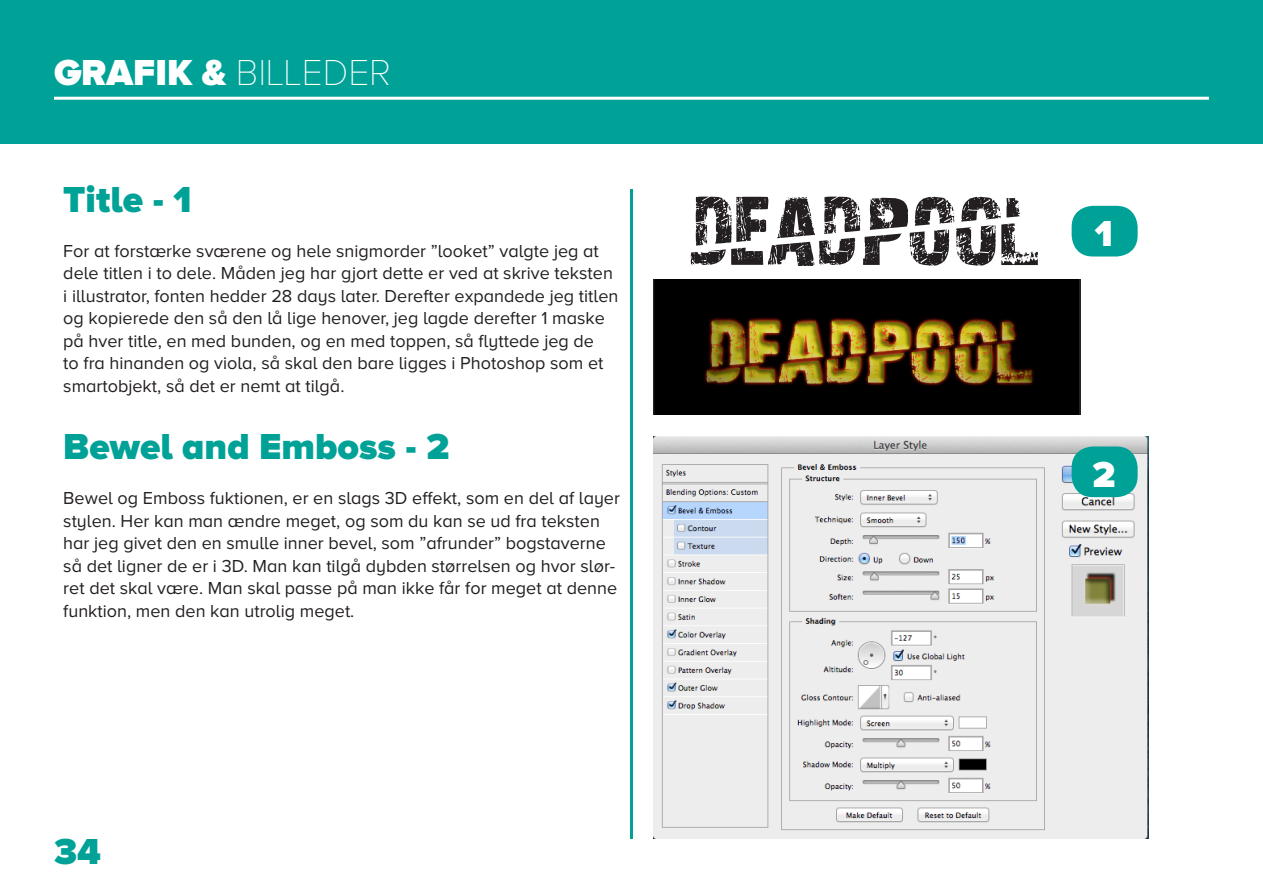
<style>
.page{position:relative;width:1263px;height:893px;background:#fff}
.page>*{position:absolute;margin:0;border:0;box-sizing:border-box;transform-origin:0 0}
.Overskrift{font:900 37.5px "Proxima Nova A";color:#00a298}
.t1{font:100 37.5px "Proxima Nova A";color:#fff}
.Overskrift-2{font:900 37.5px "Proxima Nova A";color:#fff}
.Brød{font:18px/22.5px "Proxima Nova A";color:#231f20}
.s1{font-weight:900}
</style>
<div class="page">
<div style="left:0;top:0;width:1263px;height:144px;background:#00a298"></div>
<hr style="left:54px;top:97px;width:1155px;height:3px;background:#fff">
<hr style="left:630px;top:189px;width:3px;height:650px;background:#00a298">
<img style="left:653px;top:279px;width:427px;height:136px">
<svg style="left:690px;top:196px;width:348px;height:70px"></svg>
<img style="left:653px;top:437px;width:495px;height:402px">
<div style="left:1071px;top:206px;width:67px;height:51px;background:#00a298;border-radius:21px"></div>
<div style="left:1071px;top:446px;width:67px;height:51px;background:#00a298;border-radius:21px"></div>
<h1 class="t1" style="left:54px;top:52px;width:338px"><span class="s1">GRAFIK &amp;</span> BILLEDER</h1>
<p class="Overskrift" style="left:63px;top:177px;width:130px">Title - 1</p>
<p class="Brød" style="left:63px;top:239px;width:557px">For at forstærke sværene og hele snigmorder ”looket” valgte jeg at dele titlen i to dele. Måden jeg har gjort dette er ved at skrive teksten i illustrator, fonten hedder 28 days later. Derefter expandede jeg titlen og kopierede den så den lå lige henover, jeg lagde derefter 1 maske på hver title, en med bunden, og en med toppen, så flyttede jeg de<br>to fra hinanden og viola, så skal den bare ligges i Photoshop som et smartobjekt, så det er nemt at tilgå.</p>
<p class="Overskrift" style="left:63px;top:425px;width:388px">Bewel and Emboss - 2</p>
<p class="Brød" style="left:63px;top:487px;width:558px">Bewel og Emboss fuktionen, er en slags 3D effekt, som en del af layer stylen. Her kan man ændre meget, og som du kan se ud fra teksten har jeg givet den en smulle inner bevel, som ”afrunder” bogstaverne så det ligner de er i 3D. Man kan tilgå dybden størrelsen og hvor slør&shy;ret det skal være. Man skal passe på man ikke får for meget at denne funktion, men den kan utrolig meget.</p>
<h1 class="Overskrift" style="left:54px;top:830px;width:48px">34</h1>
<p class="Overskrift-2" style="left:1095px;top:212px;width:20px">1</p>
<p class="Overskrift-2" style="left:1092px;top:452px;width:24px">2</p>
</div>
